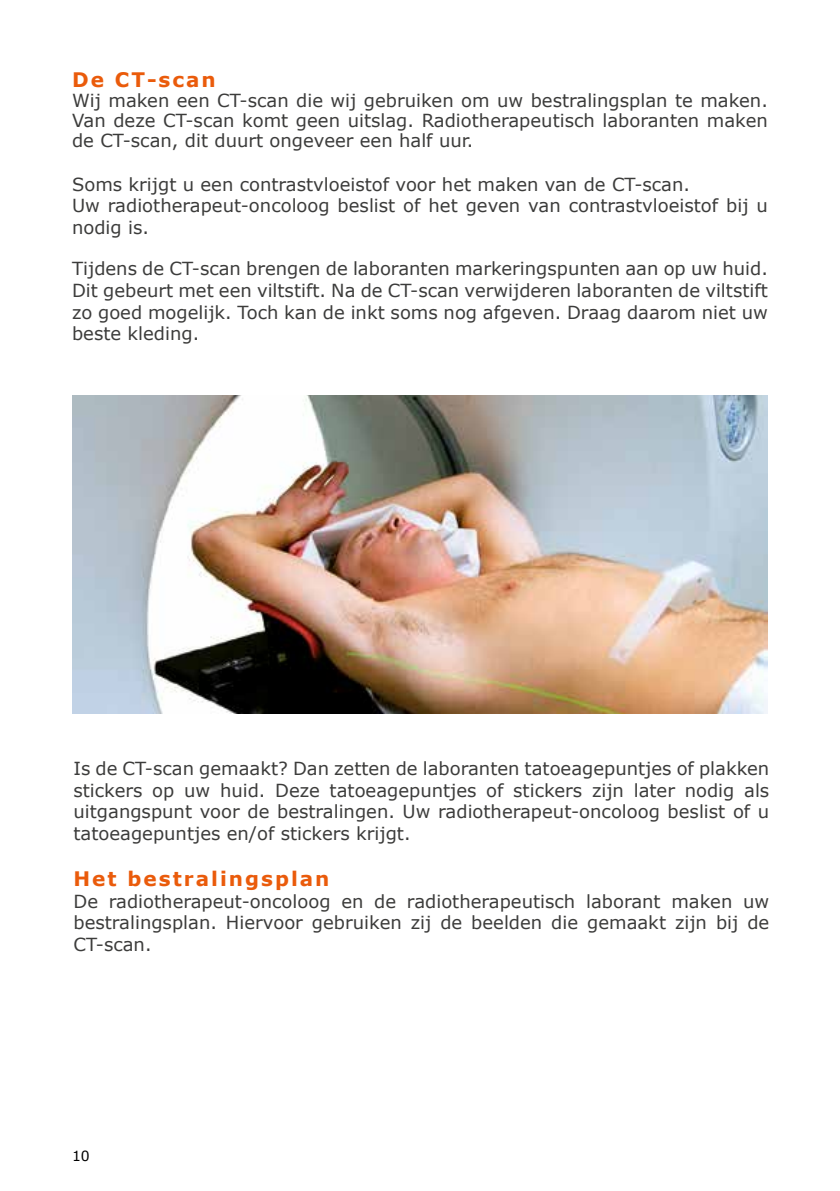
<style>
.page{position:relative;width:840px;height:1191px;background:#fff}
.page>*{position:absolute;margin:0;border:0;box-sizing:border-box;transform-origin:0 0}
.t1{font:700 20px "Verdana";letter-spacing:.1em;color:#ea5b0b}
.t2{font:18px/21.6px "Verdana";color:#3c3c3b;text-align:justify}
.t3{font:14px "Verdana";color:#000}
</style>
<div class="page">
<img style="left:72px;top:395px;width:695px;height:319px">
<p class="t1" style="left:72px;top:66px;width:145px">De CT-scan</p>
<p class="t2" style="left:72px;top:91px;width:697px;line-height:20px">Wij maken een CT-scan die wij gebruiken om uw bestralingsplan te maken.<br>Van deze CT-scan komt geen uitslag. Radiotherapeutisch laboranten maken de CT-scan, dit duurt ongeveer een half uur.</p>
<p class="t2" style="left:72px;top:173px;width:697px;text-align:left">Soms krijgt u een contrastvloeistof voor het maken van de CT-scan.<br>Uw radiotherapeut-oncoloog beslist of het geven van contrastvloeistof bij u nodig is.</p>
<p class="t2" style="left:72px;top:258px;width:697px">Tijdens de CT-scan brengen de laboranten markeringspunten aan op uw huid.<br>Dit gebeurt met een viltstift. Na de CT-scan verwijderen laboranten de viltstift zo goed mogelijk. Toch kan de inkt soms nog afgeven. Draag daarom niet uw beste kleding.</p>
<p class="t2" style="left:73px;top:757px;width:697px">Is de CT-scan gemaakt? Dan zetten de laboranten tatoeagepuntjes of plakken stickers op uw huid. Deze tatoeagepuntjes of stickers zijn later nodig als uitgangspunt voor de bestralingen. Uw radiotherapeut-oncoloog beslist of u tatoeagepuntjes en/of stickers krijgt.</p>
<p class="t1" style="left:73px;top:864px;width:257px">Het bestralingsplan</p>
<p class="t2" style="left:73px;top:890px;width:697px">De radiotherapeut-oncoloog en de radiotherapeutisch laborant maken uw bestralingsplan. Hiervoor gebruiken zij de beelden die gemaakt zijn bij de CT-scan.</p>
<p class="t3" style="left:72px;top:1146px;width:19px">10</p>
</div>
